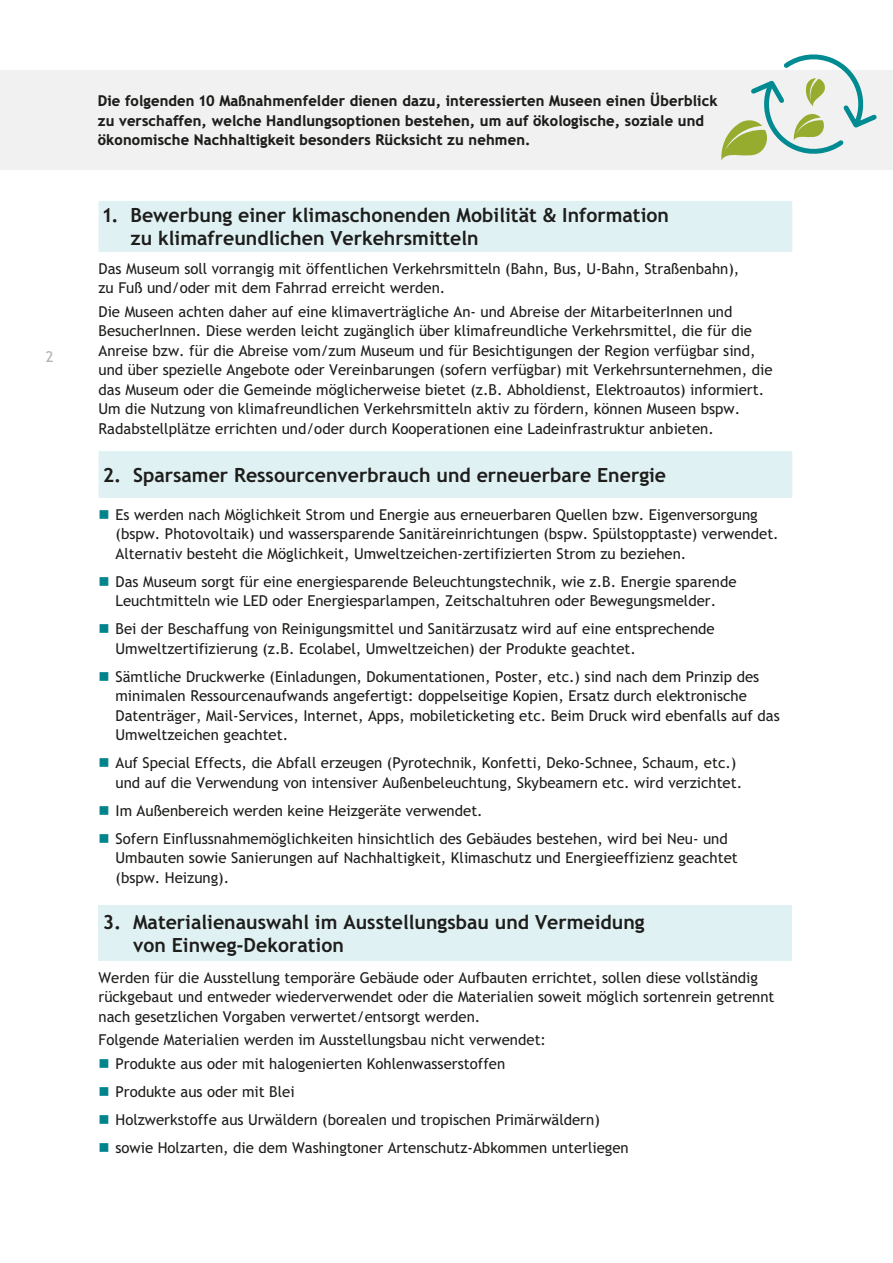
<style>
.page{position:relative;width:893px;height:1263px;background:#fff}
.page>*{position:absolute;margin:0;border:0;box-sizing:border-box;transform-origin:0 0}
.Titel_14pt{font:700 19.5px/22.5px "Trebuchet SBG2";color:#1d1d1b}
.FT_links_10pt_nicht{font:15px/19.5px "Trebuchet SBG2";color:#1d1d1b}
.FT_links_10pt_nicht-2{font:900 15px/19.5px "Trebuchet SBG2";color:#1d1d1b}
.t1{font:15px "Trebuchet SBG2";color:#b2b2b2}
</style>
<div class="page">
<svg style="left:99px;top:201px;width:693px;height:297px"></svg>
<hr style="left:791px;top:252px;width:2px;height:199px;background:#fff">
<div style="left:99px;top:906px;width:693px;height:55px;background:#e0f1f3"></div>
<div style="left:0;top:70px;width:893px;height:100px;background:#f1f1f1"></div>
<svg style="left:721px;top:54px;width:156px;height:106px"></svg>
<p class="t1" style="left:46px;top:348px;width:9px">2</p>
<p class="FT_links_10pt_nicht-2" style="left:98px;top:91px;width:621px">Die folgenden 10 Maßnahmenfelder dienen dazu, interessierten Museen einen Überblick zu verschaffen, welche Handlungsoptionen bestehen, um auf ökologische, soziale und ökonomische Nachhaltigkeit besonders Rücksicht zu nehmen.</p>
<p class="Titel_14pt" style="left:130px;top:204px;width:540px;text-indent:-28px">1. Bewerbung einer klimaschonenden Mobilität &amp; Information zu klimafreundlichen Verkehrsmitteln</p>
<p class="FT_links_10pt_nicht" style="left:99px;top:259px;width:642px">Das Museum soll vorrangig mit öffentlichen Verkehrsmitteln (Bahn, Bus, U-Bahn, Straßenbahn), zu Fuß und/oder mit dem Fahrrad erreicht werden.</p>
<p class="FT_links_10pt_nicht" style="left:99px;top:302px;width:676px">Die Museen achten daher auf eine klimaverträgliche An- und Abreise der MitarbeiterInnen und BesucherInnen. Diese werden leicht zugänglich über klimafreundliche Verkehrsmittel, die für die Anreise bzw. für die Abreise vom/zum Museum und für Besichtigungen der Region verfügbar sind, und über spezielle Angebote oder Vereinbarungen (sofern verfügbar) mit Verkehrsunternehmen, die das Museum oder die Gemeinde möglicherweise bietet (z.B. Abholdienst, Elektroautos) informiert.<br>Um die Nutzung von klimafreundlichen Verkehrsmitteln aktiv zu fördern, können Museen bspw.<br>Radabstellplätze errichten und/oder durch Kooperationen eine Ladeinfrastruktur anbieten.</p>
<p class="Titel_14pt" style="left:103px;top:463px;width:565px">2. Sparsamer Ressourcenverbrauch und erneuerbare Energie</p>
<p class="FT_links_10pt_nicht" style="left:116px;top:505px;width:665px">Es werden nach Möglichkeit Strom und Energie aus erneuerbaren Quellen bzw. Eigenversorgung (bspw. Photovoltaik) und wassersparende Sanitäreinrichtungen (bspw. Spülstopptaste) verwendet.<br>Alternativ besteht die Möglichkeit, Umweltzeichen-zertifizierten Strom zu beziehen.</p>
<p class="FT_links_10pt_nicht" style="left:116px;top:572px;width:622px">Das Museum sorgt für eine energiesparende Beleuchtungstechnik, wie z.B. Energie sparende<br>Leuchtmitteln wie LED oder Energiesparlampen, Zeitschaltuhren oder Bewegungsmelder.</p>
<p class="FT_links_10pt_nicht" style="left:116px;top:619px;width:601px">Bei der Beschaffung von Reinigungsmittel und Sanitärzusatz wird auf eine entsprechende<br>Umweltzertifizierung (z.B. Ecolabel, Umweltzeichen) der Produkte geachtet.</p>
<p class="FT_links_10pt_nicht" style="left:116px;top:667px;width:666px">Sämtliche Druckwerke (Einladungen, Dokumentationen, Poster, etc.) sind nach dem Prinzip des minimalen Ressourcenaufwands angefertigt: doppelseitige Kopien, Ersatz durch elektronische Datenträger, Mail-Services, Internet, Apps, mobileticketing etc. Beim Druck wird ebenfalls auf das Umweltzeichen geachtet.</p>
<p class="FT_links_10pt_nicht" style="left:116px;top:753px;width:628px">Auf Special Effects, die Abfall erzeugen (Pyrotechnik, Konfetti, Deko-Schnee, Schaum, etc.) und auf die Verwendung von intensiver Außenbeleuchtung, Skybeamern etc. wird verzichtet.</p>
<p class="FT_links_10pt_nicht" style="left:116px;top:801px;width:369px">Im Außenbereich werden keine Heizgeräte verwendet.</p>
<p class="FT_links_10pt_nicht" style="left:116px;top:829px;width:624px">Sofern Einflussnahmemöglichkeiten hinsichtlich des Gebäudes bestehen, wird bei Neu- und<br>Umbauten sowie Sanierungen auf Nachhaltigkeit, Klimaschutz und Energieeffizienz geachtet (bspw. Heizung).</p>
<p class="Titel_14pt" style="left:133px;top:911px;width:513px;text-indent:-30px">3. Materialienauswahl im Ausstellungsbau und Vermeidung von Einweg-Dekoration</p>
<p class="FT_links_10pt_nicht" style="left:99px;top:968px;width:677px">Werden für die Ausstellung temporäre Gebäude oder Aufbauten errichtet, sollen diese vollständig rückgebaut und entweder wiederverwendet oder die Materialien soweit möglich sortenrein getrennt nach gesetzlichen Vorgaben verwertet/entsorgt werden.</p>
<p class="FT_links_10pt_nicht" style="left:99px;top:1031px;width:449px">Folgende Materialien werden im Ausstellungsbau nicht verwendet:</p>
<p class="FT_links_10pt_nicht" style="left:116px;top:1054px;width:391px">Produkte aus oder mit halogenierten Kohlenwasserstoffen</p>
<p class="FT_links_10pt_nicht" style="left:116px;top:1082px;width:181px">Produkte aus oder mit Blei</p>
<p class="FT_links_10pt_nicht" style="left:116px;top:1110px;width:486px">Holzwerkstoffe aus Urwäldern (borealen und tropischen Primärwäldern)</p>
<p class="FT_links_10pt_nicht" style="left:116px;top:1138px;width:515px">sowie Holzarten, die dem Washingtoner Artenschutz-Abkommen unterliegen</p>
</div>
